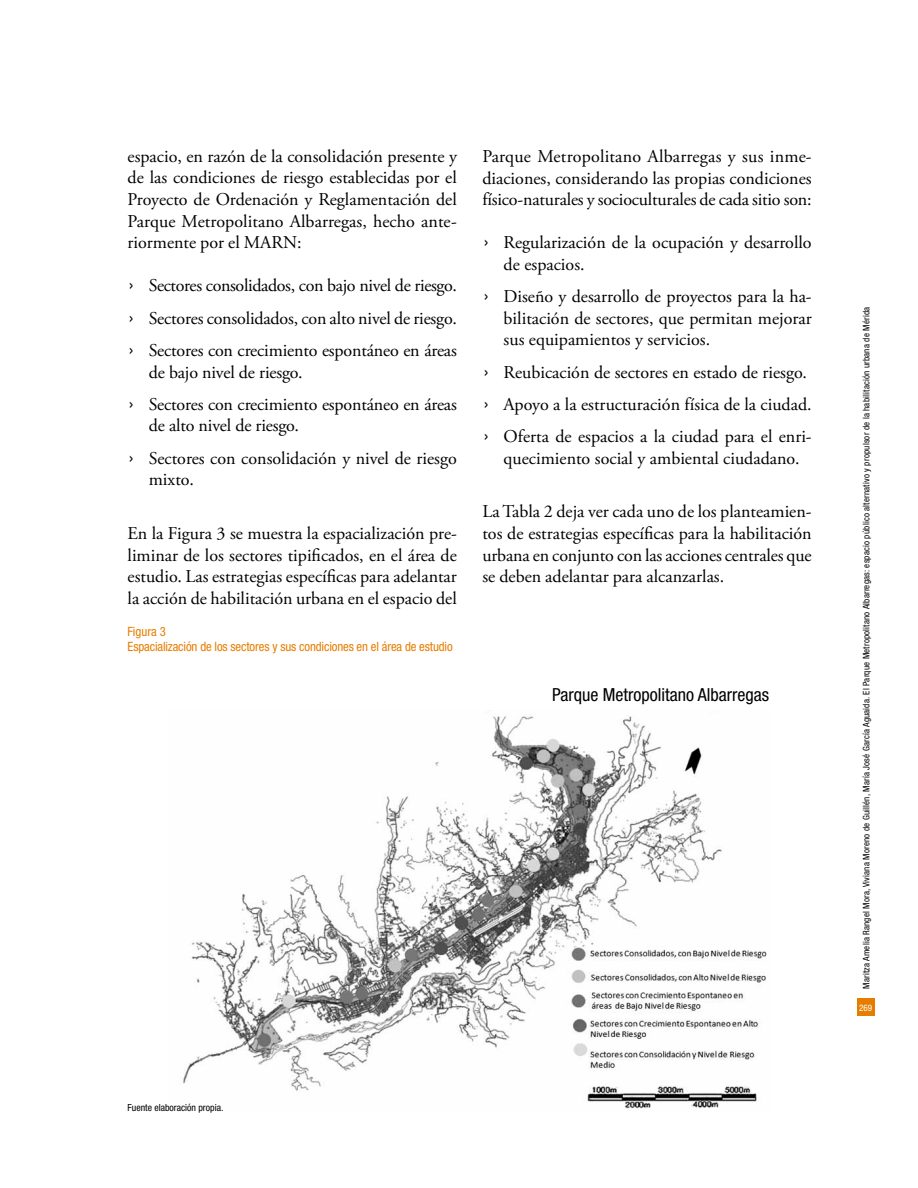
<style>
.page{position:relative;width:918px;height:1188px;background:#fff}
.page>*{position:absolute;margin:0;border:0;box-sizing:border-box;transform-origin:0 0}
.t1{font:18px/21.6px "Adobe Garamond Pro";color:#000;text-align:justify}
.t2{font:condensed 18px "Helvetica Neue";color:#000}
.t3{font:condensed 12.75px/15.3px "Helvetica Neue";letter-spacing:-.01em;color:#e67d00}
.t4{font:condensed 9.75px "Helvetica Neue";color:#000}
.t5{font:condensed 9px "Helvetica Neue";letter-spacing:.02em;color:#000}
.t6{font:condensed 9px "Helvetica Neue";color:#fff}
.s1{font-family:"Helvetica Neue";font-stretch:condensed}
</style>
<div class="page">
<div style="left:857px;top:999px;width:17px;height:17px;background:#e67d00"></div>
<img style="left:183px;top:716px;width:584px;height:393px">
<p class="t1" style="left:128px;top:146px;width:331px">espacio, en razón de la consolidación presente y de las condiciones de riesgo establecidas por el Proyecto de Ordenación y Reglamentación del Parque Metropolitano Albarregas, hecho ante&shy;riormente por el MARN:</p>
<p class="t1" style="left:129px;top:270px;width:329px;line-height:32.2px"><span class="s1">›</span> Sectores consolidados, con bajo nivel de riesgo. <span class="s1">›</span> Sectores consolidados, con alto nivel de riesgo. <span class="s1">›</span> Sectores con crecimiento espontáneo en áreas</p>
<p class="t1" style="left:129px;top:356px;width:329px;line-height:32.2px;text-indent:19px">de bajo nivel de riesgo.<br><span class="s1">›</span> Sectores con crecimiento espontáneo en áreas</p>
<p class="t1" style="left:129px;top:410px;width:329px;line-height:32.2px;text-indent:19px">de alto nivel de riesgo.<br><span class="s1">›</span> Sectores con consolidación y nivel de riesgo</p>
<p class="t1" style="left:149px;top:469px;width:47px">mixto.</p>
<p class="t1" style="left:128px;top:523px;width:331px">En la Figura 3 se muestra la espacialización pre&shy;liminar de los sectores tipificados, en el área de estudio. Las estrategias específicas para adelantar la acción de habilitación urbana en el espacio del</p>
<p class="t3" style="left:128px;top:624px;width:327px">Figura 3<br>Espacialización de los sectores y sus condiciones en el área de estudio</p>
<p class="t1" style="left:482px;top:146px;width:331px">Parque Metropolitano Albarregas y sus inme&shy;diaciones, considerando las propias condiciones físico-naturales y socioculturales de cada sitio son:</p>
<p class="t1" style="left:504px;top:232px;width:310px;text-indent:-19px"><span class="s1">›</span> Regularización de la ocupación y desarrollo de espacios.</p>
<p class="t1" style="left:504px;top:286px;width:310px;text-indent:-19px"><span class="s1">›</span> Diseño y desarrollo de proyectos para la ha&shy;bilitación de sectores, que permitan mejorar sus equipamientos y servicios.</p>
<p class="t1" style="left:484px;top:356px;width:329px;line-height:32.2px;text-align:left"><span class="s1">›</span> Reubicación de sectores en estado de riesgo. <span class="s1">›</span> Apoyo a la estructuración física de la ciudad. <span class="s1">›</span> Oferta de espacios a la ciudad para el enri-</p>
<p class="t1" style="left:504px;top:448px;width:297px">quecimiento social y ambiental ciudadano.</p>
<p class="t1" style="left:482px;top:502px;width:331px">La Tabla 2 deja ver cada uno de los planteamien&shy;tos de estrategias específicas para la habilitación urbana en conjunto con las acciones centrales que se deben adelantar para alcanzarlas.</p>
<p class="t2" style="left:552px;top:684px;width:218px">Parque Metropolitano Albarregas</p>
<p class="t4" style="left:128px;top:1102px;width:97px">Fuente elaboración propia.</p>
<p class="t5" style="left:861px;top:989px;width:683px;rotate:-90deg">Maritza Amelia Rangel Mora, Viviana Moreno de Guillén, María José García Aguaida. El Parque Metropolitano Albarregas: espacio público alternativo y propulsor de la habilitación urbana de Mérida</p>
<p class="t6" style="left:859px;top:1003px;width:14px">269</p>
</div>
